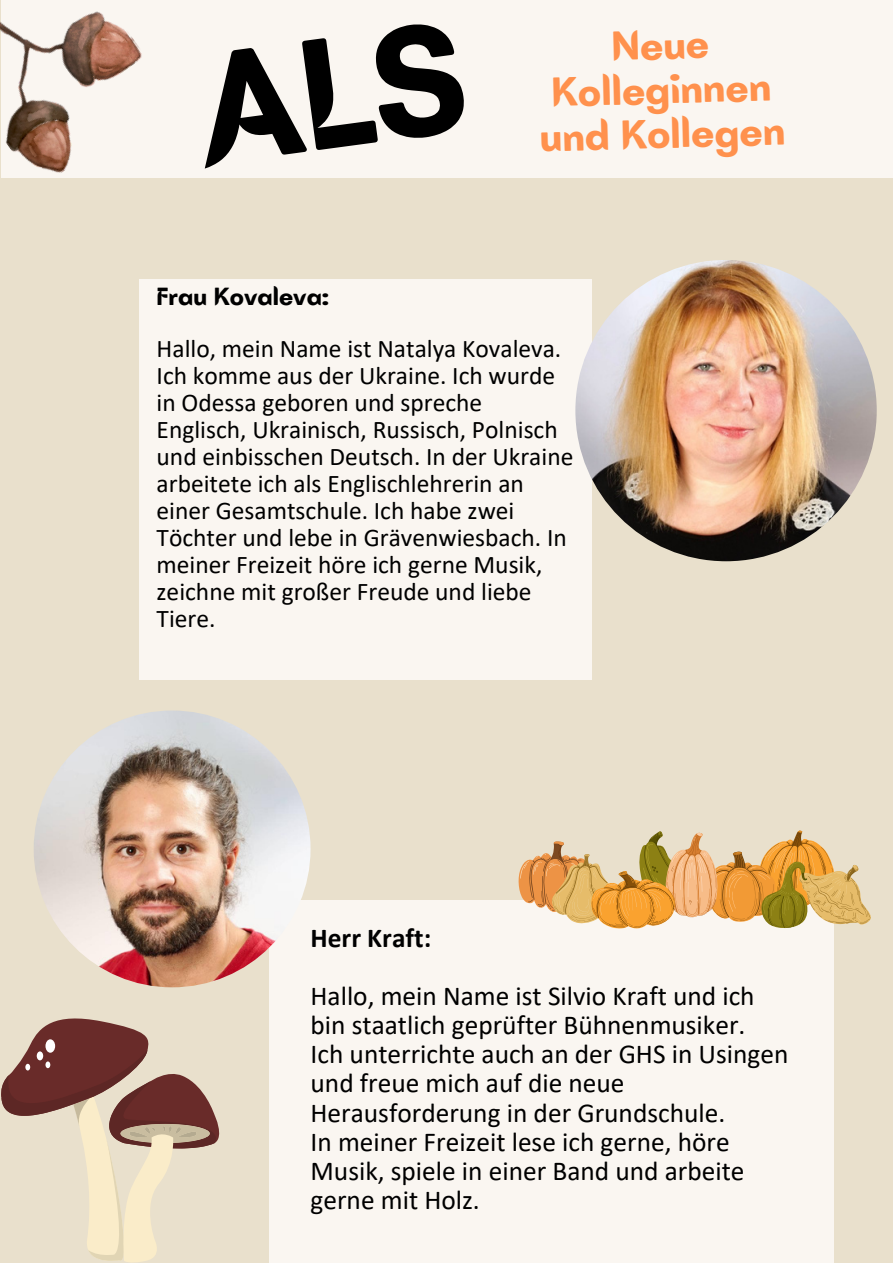
<style>
.page{position:relative;width:893px;height:1264px;background:#fff}
.page>*{position:absolute;margin:0;border:0;box-sizing:border-box;transform-origin:0 0}
.t1{font:700 41.85px/44.4px "Batangas";color:#ff914d;text-align:center}
.t2{font:27.45px/29.1px "Calibri";color:#000}
.t3{font:700 27.45px "Calibri";color:#000}
.t4{font:25.5px/27px "Calibri";color:#000}
.t5{font:700 25.5px "Batangas";color:#000}
</style>
<div class="page">
<div style="left:0;top:0;width:892px;height:1262px;background:#e9e0cc"></div>
<div style="left:1px;top:0;width:891px;height:178px;background:#faf6f1"></div>
<div style="left:140px;top:279px;width:452px;height:400px;background:#faf6f1"></div>
<div style="left:269px;top:900px;width:565px;height:362px;background:#faf6f1"></div>
<img style="left:575px;top:260px;width:301px;height:301px;border-radius:50%">
<img style="left:34px;top:710px;width:276px;height:277px;border-radius:50%">
<img style="left:0;top:11px;width:142px;height:162px">
<svg style="left:1px;top:1018px;width:218px;height:244px"></svg>
<svg style="left:518px;top:830px;width:353px;height:99px"></svg>
<p class="t1" style="left:538px;top:25px;width:247px;rotate:-1deg">Neue<br>Kolleginnen und Kollegen</p>
<p class="t5" style="left:156px;top:281px;width:174px">Frau Kovaleva:</p>
<p class="t4" style="left:156px;top:337px;width:418px">Hallo, mein Name ist Natalya Kovaleva.<br>Ich komme aus der Ukraine. Ich wurde in Odessa geboren und spreche Englisch, Ukrainisch, Russisch, Polnisch und einbisschen Deutsch. In der Ukraine arbeitete ich als Englischlehrerin an einer Gesamtschule. Ich habe zwei Töchter und lebe in Grävenwiesbach. In meiner Freizeit höre ich gerne Musik, zeichne mit großer Freude und liebe Tiere.</p>
<p class="t3" style="left:310px;top:926px;width:122px">Herr Kraft:</p>
<p class="t2" style="left:310px;top:983px;width:445px">Hallo, mein Name ist Silvio Kraft und ich bin staatlich geprüfter Bühnenmusiker.</p>
<p class="t2" style="left:310px;top:1041px;width:479px">Ich unterrichte auch an der GHS in Usingen und freue mich auf die neue<br>Herausforderung in der Grundschule.</p>
<p class="t2" style="left:310px;top:1129px;width:435px">In meiner Freizeit lese ich gerne, höre<br>Musik, spiele in einer Band und arbeite gerne mit Holz.</p>
</div>
